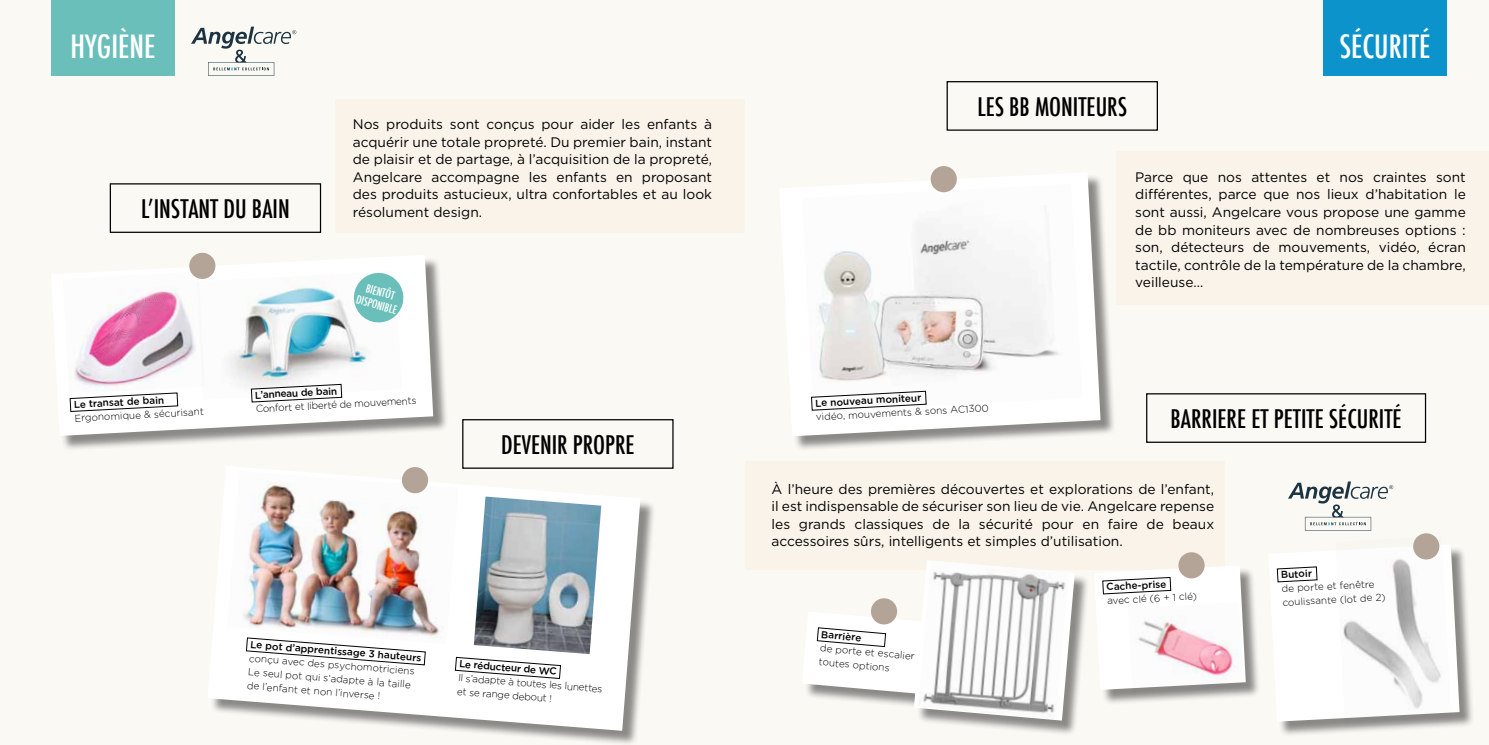
<style>
.page{position:relative;width:1489px;height:745px;background:#fff}
.page>*{position:absolute;margin:0;border:0;box-sizing:border-box;transform-origin:0 0}
.t1{font:500 condensed 31.25px "Futura";color:#fff}
.t2{font:500 condensed 25px "Futura";color:#000}
.t3{font:13.75px/17.5px "Gotham";color:#000;text-align:justify}
.t4{font:500 condensed 11.25px/13.6px "Futura";color:#fff;text-align:center}
.t5{font:300 10px/13.9px "Gotham";color:#000}
.t6{font:500 10px "Gotham";color:#000}
</style>
<div class="page">
<div style="left:0;top:0;width:1488px;height:744px;background:#fbf9f4"></div>
<div style="left:51px;top:0;width:123px;height:76px;background:#6abfba"></div>
<div style="left:335px;top:100px;width:409px;height:133px;background:#f9f3ea"></div>
<svg style="left:191px;top:27px;width:105px;height:49px"></svg>
<svg style="left:1288px;top:481px;width:104px;height:49px"></svg>
<div style="left:110px;top:183px;width:211px;height:50px;border:1px solid #000"></div>
<div style="left:462px;top:419px;width:211px;height:49px;border:1px solid #000"></div>
<div style="left:53px;top:257px;width:395px;height:194px;background:#000;opacity:.45"></div>
<svg style="left:52px;top:255px;width:381px;height:180px;fill:#fff"></svg>
<div style="left:210px;top:468px;width:445px;height:276px;background:#000;opacity:.45"></div>
<svg style="left:208px;top:465px;width:432px;height:265px;fill:#fff"></svg>
<img style="left:63px;top:271px;width:134px;height:122px">
<img style="left:197px;top:271px;width:204px;height:128px">
<svg style="left:70px;top:392px;width:108px;height:19px"></svg>
<svg style="left:251px;top:384px;width:91px;height:18px"></svg>
<img style="left:227px;top:470px;width:231px;height:173px">
<img style="left:474px;top:496px;width:127px;height:157px">
<svg style="left:246px;top:637px;width:179px;height:27px"></svg>
<svg style="left:455px;top:656px;width:106px;height:22px"></svg>
<div style="left:189px;top:252px;width:26px;height:27px;background:#b4a497;border-radius:50%"></div>
<svg style="left:401px;top:466px;width:28px;height:28px"></svg>
<svg style="left:351px;top:270px;width:55px;height:55px"></svg>
<div style="left:1323px;top:0;width:123px;height:76px;background:#0c93cc"></div>
<div style="left:946px;top:81px;width:211px;height:50px;border:1px solid #000"></div>
<div style="left:1145px;top:393px;width:280px;height:49px;border:1px solid #000"></div>
<div style="left:1116px;top:151px;width:372px;height:154px;background:#f9f3ea"></div>
<div style="left:744px;top:461px;width:480px;height:108px;background:#f9f3ea"></div>
<div style="left:781px;top:174px;width:334px;height:277px;background:#000;opacity:.45"></div>
<svg style="left:780px;top:172px;width:320px;height:264px;fill:#fff"></svg>
<img style="left:802px;top:184px;width:280px;height:228px">
<svg style="left:811px;top:390px;width:115px;height:20px"></svg>
<div style="left:1270px;top:546px;width:204px;height:190px;background:#000;opacity:.45"></div>
<img style="left:1335px;top:539px;width:116px;height:188px">
<svg style="left:1269px;top:544px;width:190px;height:177px"></svg>
<div style="left:804px;top:562px;width:285px;height:173px;background:#000;opacity:.45"></div>
<div style="left:930px;top:166px;width:26px;height:26px;background:#b4a497;border-radius:50%"></div>
<div style="left:1412px;top:533px;width:27px;height:26px;background:#b4a497;border-radius:50%"></div>
<div style="left:1096px;top:567px;width:165px;height:137px;background:#000;opacity:.45"></div>
<img style="left:1127px;top:689px;width:116px;height:4px">
<svg style="left:1095px;top:565px;width:150px;height:124px"></svg>
<svg style="left:803px;top:560px;width:271px;height:160px"></svg>
<div style="left:1178px;top:552px;width:26px;height:26px;background:#b4a497;border-radius:50%"></div>
<div style="left:870px;top:598px;width:27px;height:26px;background:#b4a497;border-radius:50%"></div>
<h1 class="t1" style="left:70px;top:27px;width:72px">HYGI èNE</h1>
<p class="t3" style="left:353px;top:115px;width:361px">Nos produits sont conçus pour aider les enfants à acquérir une totale propreté. Du premier bain, instant de plaisir et de partage, à l’acquisition de la propreté, Angelcare accompagne les enfants en proposant des produits astucieux, ultra confortables et au look</p>
<h2 class="t2" style="left:141px;top:193px;width:150px">L’INSTANT DU BAIN</h2>
<p class="t3" style="left:353px;top:202px;width:131px">résolument design.</p>
<p class="t6" style="left:73px;top:397px;width:92px;rotate:-3deg">Le transat de bain</p>
<p class="t5" style="left:74px;top:410px;width:131px;rotate:-3deg">Ergonomique &amp; sécurisant</p>
<p class="t4" style="left:362px;top:279px;width:43px;rotate:16deg">Bientôt disponible</p>
<p class="t6" style="left:255px;top:388px;width:84px;rotate:-3deg">L’anneau de bain</p>
<p class="t5" style="left:255px;top:401px;width:162px;rotate:-3deg">Confort et liberté de mouvements</p>
<h2 class="t2" style="left:501px;top:429px;width:22px">DEVENIR</h2>
<h2 class="t2" style="left:573px;top:429px;width:11px">PROPRE</h2>
<p class="t6" style="left:251px;top:636px;width:173px;rotate:5deg">Le pot d’apprentissage 3 hauteurs</p>
<p class="t5" style="left:250px;top:649px;width:167px;rotate:5deg">conçu avec des psychomotriciens<br>Le seul pot qui s’adapte à la taille de l’enfant et non l’inverse !</p>
<p class="t6" style="left:460px;top:656px;width:99px;rotate:5deg">Le réducteur de WC</p>
<p class="t5" style="left:459px;top:669px;width:146px;rotate:5deg">Il s’adapte à toutes les lunettes et se range debout !</p>
<h2 class="t2" style="left:977px;top:91px;width:83px">LES BB MONITEURS</h2>
<h1 class="t1" style="left:1339px;top:27px;width:36px">SéCURIT</h1>
<h1 class="t1" style="left:1418px;top:27px;width:13px">é</h1>
<p class="t3" style="left:1135px;top:168px;width:332px">Parce que nos attentes et nos craintes sont différentes, parce que nos lieux d’habitation le sont aussi, Angelcare vous propose une gamme de bb moniteurs avec de nombreuses options : son, détecteurs de mouvements, vidéo, écran tactile, contrôle de la température de la chambre, veilleuse…</p>
<p class="t6" style="left:814px;top:396px;width:108px;rotate:-3deg">Le nouveau moniteur</p>
<p class="t5" style="left:815px;top:409px;width:175px;rotate:-3deg">vidéo, mouvements &amp; sons AC1300</p>
<h2 class="t2" style="left:1170px;top:403px;width:11px">BARRIERE</h2>
<h2 class="t2" style="left:1251px;top:403px;width:32px">ET PETITE</h2>
<h2 class="t2" style="left:1328px;top:403px;width:29px">SéCURIT</h2>
<h2 class="t2" style="left:1392px;top:403px;width:11px">é</h2>
<p class="t3" style="left:771px;top:479px;width:444px">À l’heure des premières découvertes et explorations de l’enfant, il est indispensable de sécuriser son lieu de vie. Angelcare repense les grands classiques de la sécurité pour en faire de beaux accessoires sûrs, intelligents et simples d’utilisation.</p>
<p class="t6" style="left:821px;top:627px;width:42px;rotate:5deg">Barrière</p>
<p class="t5" style="left:820px;top:640px;width:97px;rotate:5deg">de porte et escalier toutes options</p>
<p class="t6" style="left:1106px;top:580px;width:62px;rotate:-3deg">Cache-prise</p>
<p class="t5" style="left:1106px;top:593px;width:91px;rotate:-3deg">avec clé (6 + 1 clé)</p>
<p class="t6" style="left:1280px;top:568px;width:32px;rotate:-3deg">Butoir</p>
<p class="t5" style="left:1281px;top:581px;width:105px;rotate:-3deg">de porte et fenêtre coulissante (lot de 2)</p>
</div>
